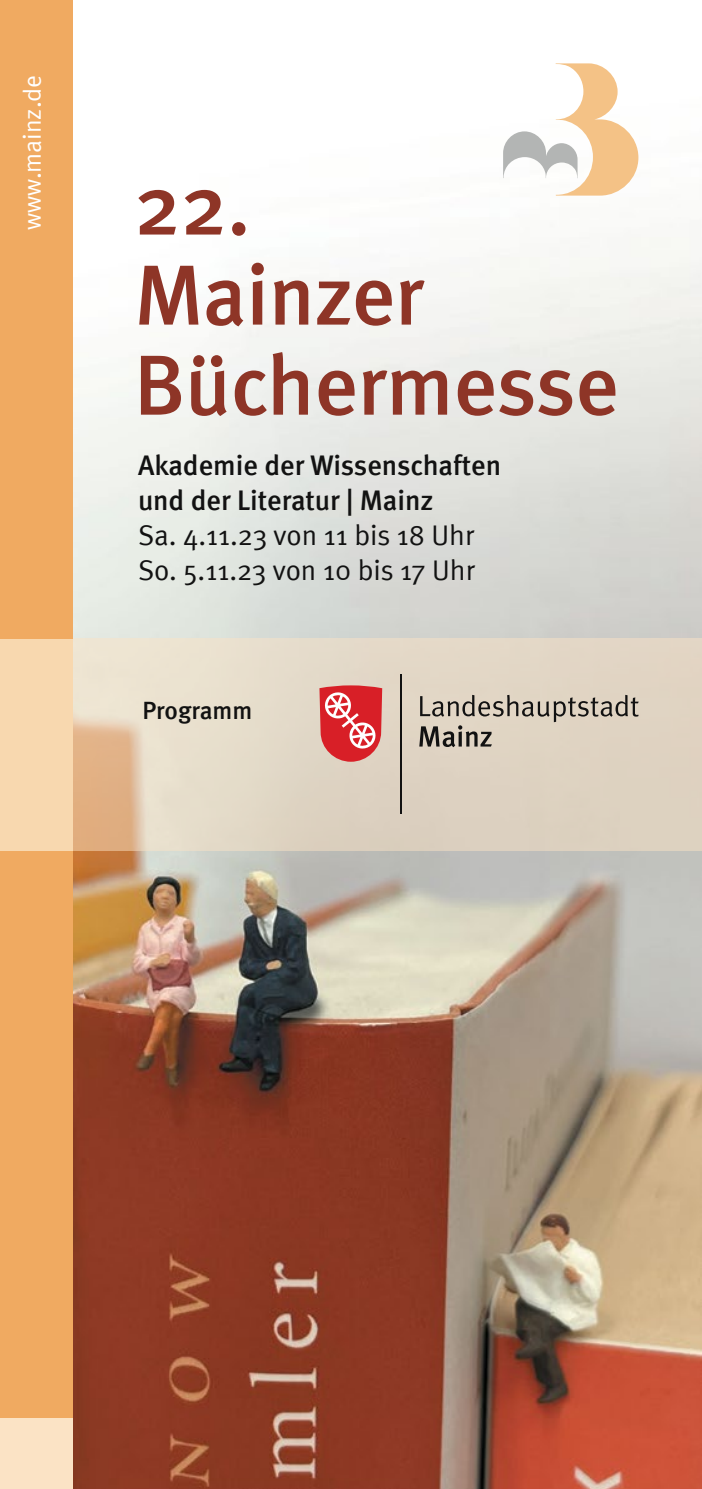
<style>
.page{position:relative;width:702px;height:1489px;background:#fff}
.page>*{position:absolute;margin:0;border:0;box-sizing:border-box;transform-origin:0 0}
.t1{font:500 85px/90px "Meta";letter-spacing:-.005em;color:#8e3527}
.t2{font:500 28.25px/35px "Meta";color:#121212}
.t3{font:28.25px/35px "Meta Normal";color:#121212}
.t4{font:25px "Meta Normal";color:#fff}
.t5{font:500 25px "Meta";color:#121212}
</style>
<div class="page">
<img style="left:72px;top:0;width:630px;height:1488px">
<svg style="left:72px;top:638px;width:630px;height:212px;background:#e1d4c1"></svg>
<svg style="left:419px;top:694px;width:219px;height:53px;background:#bfb5a6"></svg>
<hr style="left:400px;top:674px;width:1px;height:139px;background:#121212">
<svg style="left:319px;top:685px;width:63px;height:76px;background:#df585c"></svg>
<div style="left:0;top:850px;width:72px;height:567px;background:#f0aa61"></div>
<div style="left:0;top:1417px;width:72px;height:71px;background:#fbe3c5"></div>
<div style="left:0;top:638px;width:72px;height:212px;background:#f8d8af"></div>
<div style="left:0;top:0;width:72px;height:638px;background:#f0aa61"></div>
<svg style="left:503px;top:63px;width:135px;height:133px"></svg>
<p class="t4" style="left:18px;top:230px;width:157px;rotate:-90deg">www.mainz.de</p>
<h1 class="t1" style="left:134px;top:159px;width:486px">22.<br>Mainzer<br>Büchermesse</h1>
<p class="t2" style="left:138px;top:447px;width:364px">Akademie der Wissenschaften und der Literatur | Mainz</p>
<p class="t3" style="left:138px;top:517px;width:338px">Sa. 4.11.23 von 11 bis 18 Uhr<br>So. 5.11.23 von 10 bis 17 Uhr</p>
<p class="t5" style="left:142px;top:695px;width:112px">Programm</p>
</div>
